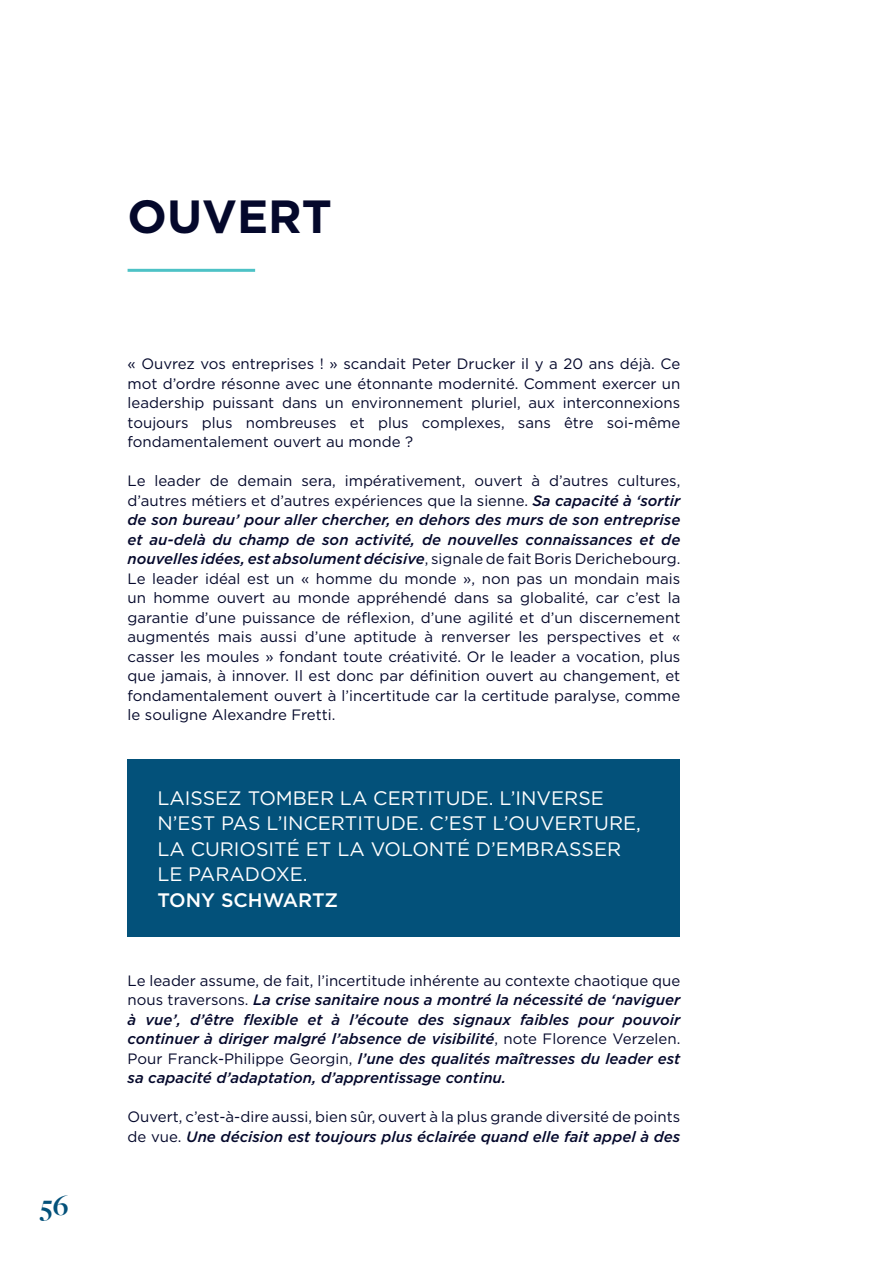
<style>
.page{position:relative;width:893px;height:1263px;background:#fff}
.page>*{position:absolute;margin:0;border:0;box-sizing:border-box;transform-origin:0 0}
.sous_titres{font:700 46.5px "Gotham";color:#04082b}
.t1{font:700 30px "Freight Big Pro";color:#03517a}
.citations{font:19.5px/25.5px "Gotham";color:#fff}
.citations-2{font:500 19.5px "Gotham";color:#fff}
.body{font:15px/19.5px "Gotham";color:#04082b;text-align:justify}
.body-2{font:italic 500 15px/19.5px "Gotham";color:#04082b;text-align:justify}
.s1{font-weight:500;font-style:italic}
.s2{font-weight:400;font-style:normal}
</style>
<div class="page">
<hr style="left:128px;top:269px;width:127px;height:3px;background:#4dc2c6">
<div style="left:128px;top:759px;width:552px;height:177px;background:#03517a"></div>
<h2 class="t1" style="left:40px;top:1186px;width:30px">56</h2>
<p class="sous_titres" style="left:128px;top:185px;width:206px">OUVERT</p>
<p class="body" style="left:128px;top:354px;width:554px">« Ouvrez vos entreprises ! » scandait Peter Drucker il y a 20 ans déjà. Ce mot d’ordre résonne avec une étonnante modernité. Comment exercer un leadership puissant dans un environnement pluriel, aux interconnexions toujours plus nombreuses et plus complexes, sans être soi-même fondamentalement ouvert au monde ?</p>
<p class="body" style="left:128px;top:471px;width:554px">Le leader de demain sera, impérativement, ouvert à d’autres cultures, d’autres métiers et d’autres expériences que la sienne. <span class="s1">Sa capacité à ‘sortir de son bureau’ pour aller chercher, en dehors des murs de son entreprise et au-delà du champ de son activité, de nouvelles connaissances et de nouvelles idées, est absolument décisive</span>, signale de fait Boris Derichebourg.<br>Le leader idéal est un « homme du monde », non pas un mondain mais un homme ouvert au monde appréhendé dans sa globalité, car c’est la garantie d’une puissance de réflexion, d’une agilité et d’un discernement augmentés mais aussi d’une aptitude à renverser les perspectives et « casser les moules » fondant toute créativité. Or le leader a vocation, plus que jamais, à innover. Il est donc par définition ouvert au changement, et fondamentalement ouvert à l’incertitude car la certitude paralyse, comme le souligne Alexandre Fretti.</p>
<p class="citations" style="left:157px;top:785px;width:485px">LAISSEZ TOMBER LA CERTITUDE. L’INVERSE N’EST PAS L’INCERTITUDE. C’EST L’OUVERTURE, LA CURIOSITÉ ET LA VOLONTÉ D’EMBRASSER LE PARADOXE.</p>
<p class="citations-2" style="left:157px;top:887px;width:182px">TONY SCHWARTZ</p>
<p class="body-2" style="left:128px;top:970px;width:554px"><span class="s2">Le leader assume, de fait, l’incertitude inhérente au contexte chaotique que nous traversons.</span> La crise sanitaire nous a montré la nécessité de ‘naviguer à vue’, d’être flexible et à l’écoute des signaux faibles pour pouvoir continuer à diriger malgré l’absence de visibilité<span class="s2">, note Florence Verzelen.<br>Pour Franck-Philippe Georgin,</span> l’une des qualités maîtresses du leader est sa capacité d’adaptation, d’apprentissage continu.</p>
<p class="body" style="left:128px;top:1107px;width:554px">Ouvert, c’est-à-dire aussi, bien sûr, ouvert à la plus grande diversité de points de vue. <span class="s1">Une décision est toujours plus éclairée quand elle fait appel à des</span></p>
</div>
